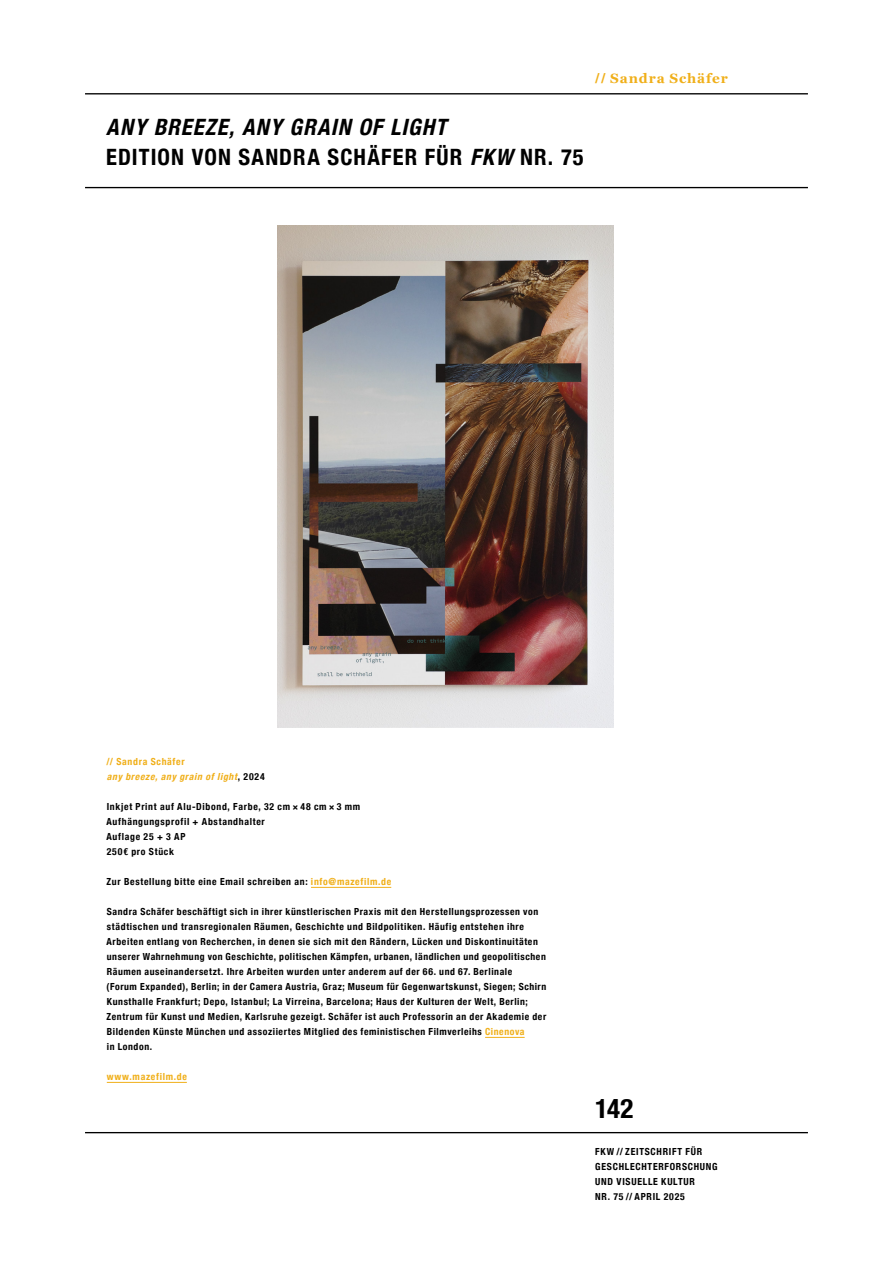
<style>
.page{position:relative;width:893px;height:1263px;background:#fff}
.page>*{position:absolute;margin:0;border:0;box-sizing:border-box;transform-origin:0 0}
.t1{font:700 condensed 27px "Helvetica Neue";color:#000}
.t2{font:700 condensed 22.5px/30px "Helvetica Neue";letter-spacing:.05em;color:#000}
.t3{font:700 13.5px "Georgia";letter-spacing:.06em;color:#f0af19}
.t4{font:700 condensed 9.75px/15px "Helvetica Neue";letter-spacing:.06em;color:#000}
.t5{font:italic 700 condensed 9.75px/15px "Helvetica Neue";color:#f0af19}
.t6{font:700 condensed 9.75px "Helvetica Neue";letter-spacing:.07em;color:#f0af19}
.s1{font-family:"Helvetica Neue";font-stretch:condensed}
.s2{font-style:italic}
.s3{font-style:normal}
.s4{font-style:normal;color:#000}
.s5{color:#f0af19}
</style>
<div class="page">
<hr style="left:85px;top:93px;width:723px;height:1px;background:#000">
<hr style="left:85px;top:1132px;width:723px;height:1px;background:#000">
<img style="left:277px;top:225px;width:336px;height:503px">
<hr style="left:85px;top:187px;width:723px;height:1px;background:#000">
<hr style="left:311px;top:887px;width:80px;height:1px;background:#f0af19">
<hr style="left:485px;top:1037px;width:40px;height:1px;background:#f0af19">
<hr style="left:107px;top:1082px;width:80px;height:1px;background:#f0af19">
<h3 class="t3" style="left:595px;top:68px;width:134px"><span class="s1">//</span> Sandra Schäfer</h3>
<h2 class="t2" style="left:106px;top:110px;width:479px"><span class="s2">ANY BREEZE,ANY GRAIN OF LIGHT<br></span>EDITION VON SANDRA SCHÄFER FÜR <span class="s2">FKW</span> NR. 75</h2>
<p class="t5" style="left:106px;top:753px;width:160px"><span class="s3">// Sandra Schäfer </span>anybreeze,anygrain oflight<span class="s4">, 2 0 2 4</span></p>
<p class="t4" style="left:106px;top:798px;width:255px">Inkjet Print auf Alu-Dibond, Farbe, 32 cm × 48 cm × 3 mm<br>Aufhängungsprofil + Abstandhalter<br>Auflage 25 + 3 AP<br>250€ pro Stück</p>
<p class="t4" style="left:107px;top:873px;width:286px">Zur Bestellung bitte eine Email schreiben an: <span class="s5">info@mazefilm.de</span></p>
<p class="t4" style="left:106px;top:903px;width:441px">Sandra Schäfer beschäftigt sich in ihrer künstlerischen Praxis mit den Herstellungsprozessen von städtischen und transregionalen Räumen, Geschichte und Bildpolitiken. Häufig entstehen ihre Arbeiten entlang von Recherchen, in denen sie sich mit den Rändern, Lücken und Diskontinuitäten unserer Wahrnehmung von Geschichte, politischen Kämpfen, urbanen, ländlichen und geopolitischen Räumen auseinandersetzt. Ihre Arbeiten wurden unter anderem auf der 66. und 67. Berlinale<br>(Forum Expanded), Berlin; in der Camera Austria, Graz; Museum für Gegenwartskunst, Siegen; Schirn Kunsthalle Frankfurt; Depo, Istanbul; La Virreina, Barcelona; Haus der Kulturen der Welt, Berlin; Zentrum für Kunst und Medien, Karlsruhe gezeigt. Schäfer ist auch Professorin an der Akademie der Bildenden Künste München und assoziiertes Mitglied des feministischen Filmverleihs <span class="s5">Cinenova<br></span>in London.</p>
<p class="t6" style="left:107px;top:1068px;width:82px">www.mazefilm.de</p>
<h1 class="t1" style="left:595px;top:1085px;width:40px">142</h1>
<p class="t4" style="left:595px;top:1143px;width:124px">FKW // ZEITSCHRIFT FÜR<br>GESCHLECHTERFORSCHUNG<br>UND VISUELLE KULTUR<br>NR. 75 // APRIL 2025</p>
</div>
